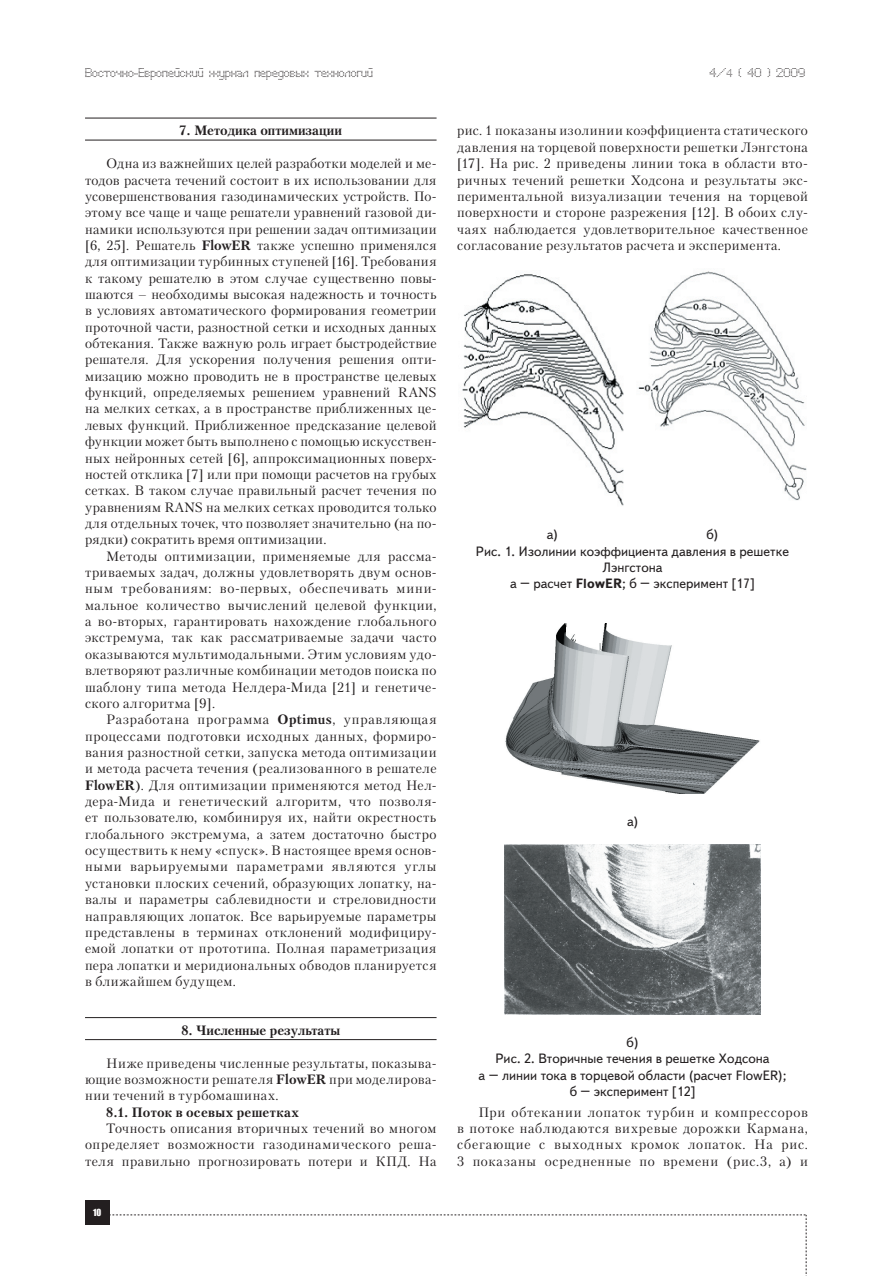
<style>
.page{position:relative;width:893px;height:1276px;background:#fff}
.page>*{position:absolute;margin:0;border:0;box-sizing:border-box;transform-origin:0 0}
.t1{font:13.5px/16.4px "Petersburg C";letter-spacing:.035em;color:#231f20;text-align:justify}
.t2{font:13.5px/16.2px "Text Book C";color:#231f20;text-align:center}
.t3{font:700 13.5px "Petersburg C";color:#231f20}
.t4{font:700 13.5px "Petersburg C";letter-spacing:.025em;color:#231f20}
.t5{font:12px "Perfo";letter-spacing:.015em;color:#231f20}
.t6{font:9px "Impact";color:#fff}
.s1{font-size:10.5px}
.s2{font-weight:700}
</style>
<div class="page">
<div style="left:85px;top:1200px;width:24px;height:25px;background:#231f20"></div>
<svg style="left:109px;top:1214px;width:698px;height:62px"></svg>
<hr style="left:85px;top:118px;width:352px;height:1px;background:#231f20">
<hr style="left:85px;top:140px;width:352px;height:1px;background:#231f20">
<hr style="left:85px;top:1017px;width:352px;height:1px;background:#231f20">
<hr style="left:85px;top:1039px;width:352px;height:1px;background:#231f20">
<img style="left:462px;top:274px;width:162px;height:232px">
<img style="left:638px;top:271px;width:169px;height:230px">
<img style="left:505px;top:623px;width:255px;height:170px">
<img style="left:505px;top:844px;width:255px;height:170px">
<p class="t5" style="left:85px;top:65px;width:289px">Восточно-Европейский журнал передовых технологий</p>
<p class="t5" style="left:709px;top:65px;width:97px">4/<span class="s1">4</span> ( 40 ) 2009</p>
<p class="t3" style="left:180px;top:122px;width:164px">7. Методика оптимизации</p>
<p class="t1" style="left:85px;top:155px;width:353px;text-indent:21px">Одна из важнейших целей разработки моделей и ме&shy;тодов расчета течений состоит в их использовании для усовершенствования газодинамических устройств. По&shy;этому все чаще и чаще решатели уравнений газовой ди&shy;намики используются при решении задач оптимизации [6, 25]. Решатель <span class="s2">FlowER</span> также успешно применялся для оптимизации турбинных ступеней [16]. Требования к такому решателю в этом случае существенно повы&shy;шаются – необходимы высокая надежность и точность в условиях автоматического формирования геометрии проточной части, разностной сетки и исходных данных обтекания. Также важную роль играет быстродействие решателя. Для ускорения получения решения опти&shy;мизацию можно проводить не в пространстве целевых функций, определяемых решением уравнений RANS на мелких сетках, а в пространстве приближенных це&shy;левых функций. Приближенное предсказание целевой функции может быть выполнено с помощью искусствен&shy;ных нейронных сетей [6], аппроксимационных поверх&shy;ностей отклика [7] или при помощи расчетов на грубых сетках. В таком случае правильный расчет течения по уравнениям RANS на мелких сетках проводится только для отдельных точек, что позволяет значительно (на по&shy;рядки) сократить время оптимизации.</p>
<p class="t1" style="left:85px;top:547px;width:353px;text-indent:21px">Методы оптимизации, применяемые для рассма&shy;триваемых задач, должны удовлетворять двум основ&shy;ным требованиям: во-первых, обеспечивать мини&shy;мальное количество вычислений целевой функции, а во-вторых, гарантировать нахождение глобального экстремума, так как рассматриваемые задачи часто оказываются мультимодальными. Этим условиям удо&shy;влетворяют различные комбинации методов поиска по шаблону типа метода Нелдера-Мида [21] и генетиче&shy;ского алгоритма [9].</p>
<p class="t1" style="left:85px;top:711px;width:353px;text-indent:21px">Разработана программа <span class="s2">Optimus</span>, управляющая процессами подготовки исходных данных, формиро&shy;вания разностной сетки, запуска метода оптимизации и метода расчета течения (реализованного в решателе <span class="s2">FlowER</span>). Для оптимизации применяются метод Нел&shy;дера-Мида и генетический алгоритм, что позволя&shy;ет пользователю, комбинируя их, найти окрестность глобального экстремума, а затем достаточно быстро осуществить к нему «спуск». В настоящее время основ&shy;ными варьируемыми параметрами являются углы установки плоских сечений, образующих лопатку, на&shy;валы и параметры саблевидности и стреловидности направляющих лопаток. Все варьируемые параметры представлены в терминах отклонений модифициру&shy;емой лопатки от прототипа. Полная параметризация пера лопатки и меридиональных обводов планируется в ближайшем будущем.</p>
<p class="t3" style="left:181px;top:1022px;width:160px">8. Численные результаты</p>
<p class="t1" style="left:85px;top:1054px;width:353px;text-indent:21px">Ниже приведены численные результаты, показыва&shy;ющие возможности решателя <span class="s2">FlowER</span> при моделирова&shy;нии течений в турбомашинах.</p>
<p class="t4" style="left:106px;top:1103px;width:194px">8.1. Поток в осевых решетках</p>
<p class="t1" style="left:85px;top:1120px;width:353px;text-indent:21px">Точность описания вторичных течений во многом определяет возможности газодинамического реша&shy;теля правильно прогнозировать потери и КПД. На</p>
<p class="t6" style="left:93px;top:1205px;width:10px">10</p>
<p class="t1" style="left:457px;top:122px;width:352px">рис. 1 показаны изолинии коэффициента статического давления на торцевой поверхности решетки Лэнгстона [17]. На рис. 2 приведены линии тока в области вто&shy;ричных течений решетки Ходсона и результаты экс&shy;периментальной визуализации течения на торцевой поверхности и стороне разрежения [12]. В обоих слу&shy;чаях наблюдается удовлетворительное качественное согласование результатов расчета и эксперимента.</p>
<p class="t2" style="left:547px;top:527px;width:13px">а)</p>
<p class="t2" style="left:706px;top:527px;width:13px">б)</p>
<p class="t2" style="left:476px;top:543px;width:315px">Рис. 1. Изолинии коэффициента давления в решетке</p>
<p class="t2" style="left:602px;top:559px;width:61px">Лэнгстона</p>
<p class="t2" style="left:510px;top:575px;width:246px">а – расчет <span class="s2">FlowER</span>; б – эксперимент [17]</p>
<p class="t2" style="left:627px;top:813px;width:13px">а)</p>
<p class="t2" style="left:479px;top:1034px;width:309px">б)<br>Рис. 2. Вторичные течения в решетке Ходсона<br>а – линии тока в торцевой области (расчет FlowER); б – эксперимент [12]</p>
<p class="t1" style="left:457px;top:1103px;width:352px;text-indent:21px">При обтекании лопаток турбин и компрессоров в потоке наблюдаются вихревые дорожки Кармана, сбегающие с выходных кромок лопаток. На рис.<br>3 показаны осредненные по времени (рис.3, а) и</p>
</div>
